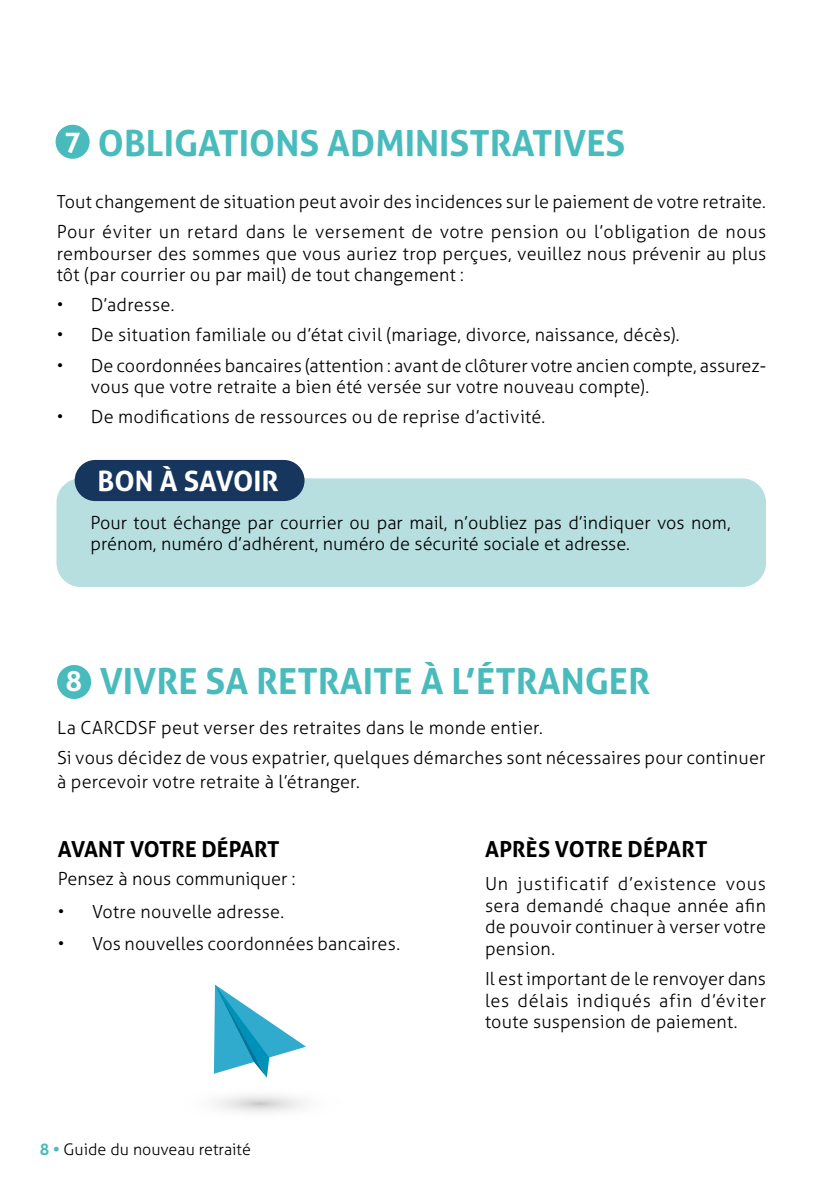
<style>
.page{position:relative;width:823px;height:1191px;background:#fff}
.page>*{position:absolute;margin:0;border:0;box-sizing:border-box;transform-origin:0 0}
.t1{font:700 36px "Aller";color:#4abbbd}
.t2{font:700 28px "Aller";color:#fff}
.t3{font:700 22px "Aller";color:#000}
.t4{font:300 18px/21.6px "Aller";letter-spacing:.01em;color:#000}
.t5{font:300 16px "Aller";color:#000}
.s1{font-size:28px;color:#fff}
.s2{font-weight:700;color:#4abbbd}
</style>
<div class="page">
<div style="left:56px;top:125px;width:34px;height:34px;background:#4abbbd;border-radius:50%"></div>
<div style="left:57px;top:665px;width:34px;height:34px;background:#4abbbd;border-radius:50%"></div>
<div style="left:56px;top:478px;width:709px;height:109px;background:#b7dfe0;border-radius:24px"></div>
<div style="left:75px;top:460px;width:229px;height:41px;background:#17365d;border-radius:21px"></div>
<svg style="left:214px;top:984px;width:92px;height:93px"></svg>
<h1 class="t1" style="left:64px;top:121px;width:562px"><span class="s1">7</span> OBLIGATIONS ADMINISTRATIVES</h1>
<p class="t4" style="left:57px;top:186px;width:710px;line-height:30px">Tout changement de situation peut avoir des incidences sur le paiement de votre retraite.<br>Pour éviter un retard dans le versement de votre pension ou l’obligation de nous</p>
<p class="t4" style="left:57px;top:242px;width:710px">rembourser des sommes que vous auriez trop perçues, veuillez nous prévenir au plus tôt (par courrier ou par mail) de tout changement :</p>
<p class="t4" style="left:57px;top:294px;width:119px">• D’adresse.</p>
<p class="t4" style="left:57px;top:324px;width:624px">• De situation familiale ou d’état civil (mariage, divorce, naissance, décès).</p>
<p class="t4" style="left:91px;top:354px;width:676px;text-indent:-34px">• De coordonnées bancaires (attention : avant de clôturer votre ancien compte, assurez&shy;vous que votre retraite a bien été versée sur votre nouveau compte).</p>
<p class="t4" style="left:57px;top:406px;width:490px">• De modifications de ressources ou de reprise d’activité.</p>
<h2 class="t2" style="left:97px;top:464px;width:182px">BON À SAVOIR</h2>
<p class="t4" style="left:90px;top:511px;width:641px">Pour tout échange par courrier ou par mail, n’oubliez pas d’indiquer vos nom, prénom, numéro d’adhérent, numéro de sécurité sociale et adresse.</p>
<h1 class="t1" style="left:66px;top:659px;width:585px"><span class="s1">8</span> VIVRE SA RETRAITE À L’ÉTRANGER</h1>
<p class="t4" style="left:57px;top:712px;width:709px;line-height:30px">La CARCDSF peut verser des retraites dans le monde entier.<br>Si vous décidez de vous expatrier, quelques démarches sont nécessaires pour continuer</p>
<p class="t4" style="left:57px;top:770px;width:304px">à percevoir votre retraite à l’étranger.</p>
<p class="t3" style="left:58px;top:836px;width:223px">AVANT VOTRE DÉPART</p>
<p class="t4" style="left:58px;top:867px;width:239px">Pensez à nous communiquer :</p>
<p class="t4" style="left:58px;top:900px;width:227px">• Votre nouvelle adresse.</p>
<p class="t4" style="left:58px;top:933px;width:343px">• Vos nouvelles coordonnées bancaires.</p>
<p class="t5" style="left:40px;top:1139px;width:212px"><span class="s2">8 •</span> Guide du nouveau retraité</p>
<p class="t3" style="left:484px;top:836px;width:224px">APRÈS VOTRE DÉPART</p>
<p class="t4" style="left:484px;top:873px;width:282px;text-align:justify">Un justificatif d’existence vous sera demandé chaque année afin de pouvoir continuer à verser votre pension.</p>
<p class="t4" style="left:484px;top:968px;width:282px;text-align:justify">Il est important de le renvoyer dans les délais indiqués afin d’éviter toute suspension de paiement.</p>
</div>
